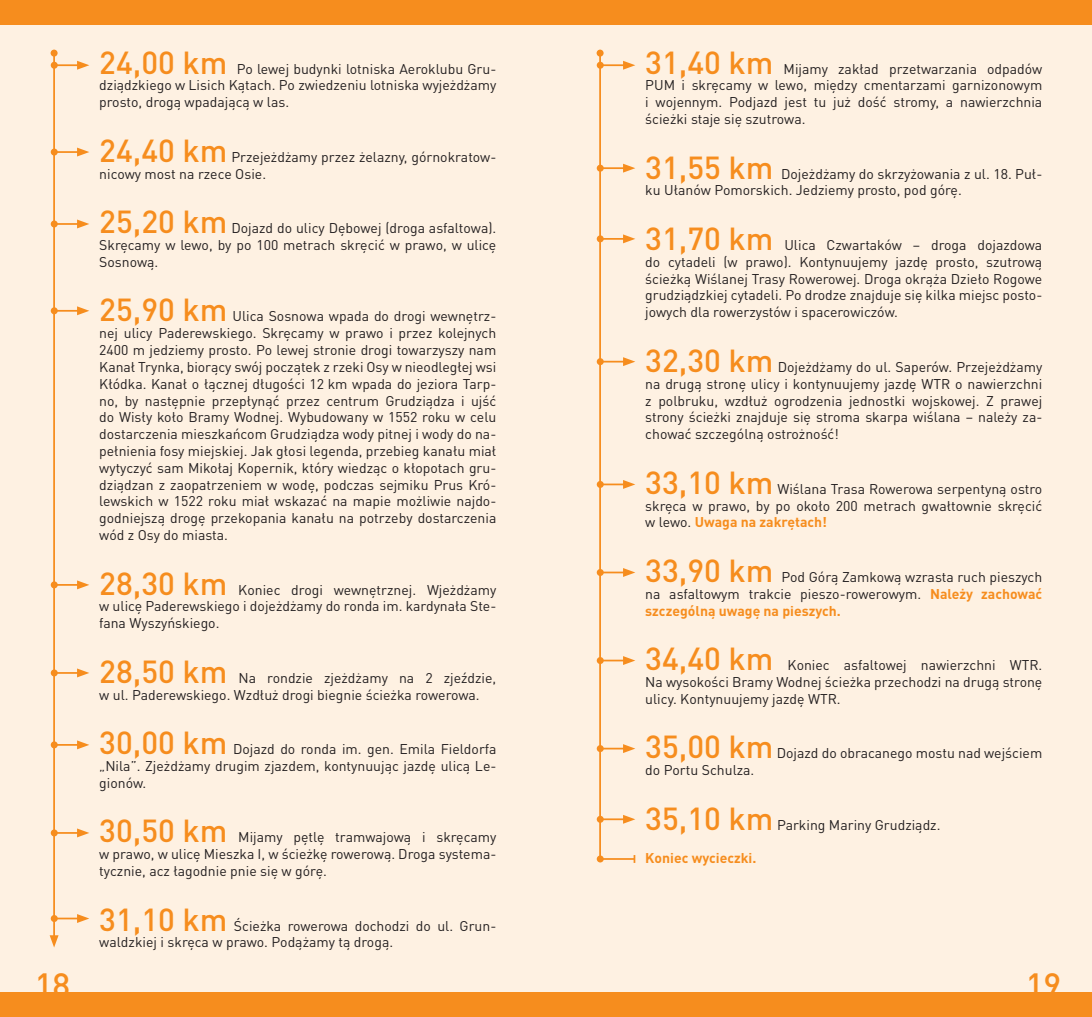
<style>
.page{position:relative;width:1092px;height:1017px;background:#fff}
.page>*{position:absolute;margin:0;border:0;box-sizing:border-box;transform-origin:0 0}
.t1{font:500 33.25px "DIN Pro";color:#f68d1e}
.t2{font:500 31.5px "DIN Pro";color:#f68d1e}
.t3{font:14px/16.8px "DIN Pro";color:#231f20;text-align:justify}
.t4{font:700 14px "DIN Pro";color:#f68d1e}
.s1{font-weight:700;color:#f68d1e}
</style>
<div class="page">
<div style="left:0;top:0;width:546px;height:1017px;background:#fef1e2"></div>
<div style="left:0;top:0;width:546px;height:25px;background:#f68d1e"></div>
<div style="left:0;top:992px;width:546px;height:25px;background:#f68d1e"></div>
<div style="left:546px;top:0;width:545px;height:1017px;background:#fef1e2"></div>
<div style="left:546px;top:992px;width:545px;height:25px;background:#f68d1e"></div>
<div style="left:546px;top:0;width:545px;height:25px;background:#f68d1e"></div>
<hr style="left:53px;top:53px;width:2px;height:885px;background:#f68d1e">
<div style="left:51px;top:50px;width:7px;height:7px;background:#f68d1e;border-radius:50%"></div>
<svg style="left:50px;top:935px;width:9px;height:12px"></svg>
<hr style="left:54px;top:64px;width:26px;height:2px;background:#f68d1e">
<div style="left:51px;top:62px;width:7px;height:7px;background:#f68d1e;border-radius:50%"></div>
<svg style="left:77px;top:61px;width:12px;height:9px"></svg>
<hr style="left:599px;top:53px;width:2px;height:806px;background:#f68d1e">
<div style="left:596px;top:50px;width:7px;height:7px;background:#f68d1e;border-radius:50%"></div>
<hr style="left:600px;top:167px;width:25px;height:2px;background:#f68d1e">
<div style="left:596px;top:165px;width:7px;height:7px;background:#f68d1e;border-radius:50%"></div>
<svg style="left:623px;top:164px;width:12px;height:9px"></svg>
<hr style="left:54px;top:223px;width:26px;height:2px;background:#f68d1e">
<div style="left:51px;top:220px;width:7px;height:7px;background:#f68d1e;border-radius:50%"></div>
<svg style="left:77px;top:220px;width:12px;height:8px"></svg>
<hr style="left:54px;top:310px;width:26px;height:2px;background:#f68d1e">
<div style="left:51px;top:307px;width:7px;height:7px;background:#f68d1e;border-radius:50%"></div>
<svg style="left:77px;top:306px;width:12px;height:9px"></svg>
<hr style="left:54px;top:584px;width:26px;height:2px;background:#f68d1e">
<div style="left:51px;top:581px;width:7px;height:7px;background:#f68d1e;border-radius:50%"></div>
<svg style="left:77px;top:580px;width:12px;height:9px"></svg>
<div style="left:51px;top:915px;width:7px;height:7px;background:#f68d1e;border-radius:50%"></div>
<svg style="left:55px;top:914px;width:34px;height:9px"></svg>
<hr style="left:600px;top:64px;width:25px;height:2px;background:#f68d1e">
<div style="left:596px;top:62px;width:7px;height:7px;background:#f68d1e;border-radius:50%"></div>
<svg style="left:623px;top:61px;width:12px;height:9px"></svg>
<hr style="left:600px;top:238px;width:25px;height:2px;background:#f68d1e">
<div style="left:596px;top:235px;width:7px;height:7px;background:#f68d1e;border-radius:50%"></div>
<svg style="left:623px;top:234px;width:12px;height:9px"></svg>
<hr style="left:600px;top:361px;width:25px;height:2px;background:#f68d1e">
<div style="left:596px;top:358px;width:7px;height:7px;background:#f68d1e;border-radius:50%"></div>
<svg style="left:623px;top:357px;width:12px;height:9px"></svg>
<hr style="left:54px;top:151px;width:26px;height:2px;background:#f68d1e">
<div style="left:51px;top:149px;width:7px;height:7px;background:#f68d1e;border-radius:50%"></div>
<svg style="left:77px;top:148px;width:12px;height:9px"></svg>
<hr style="left:54px;top:672px;width:26px;height:2px;background:#f68d1e">
<div style="left:51px;top:669px;width:7px;height:7px;background:#f68d1e;border-radius:50%"></div>
<svg style="left:77px;top:668px;width:12px;height:9px"></svg>
<hr style="left:54px;top:744px;width:26px;height:2px;background:#f68d1e">
<div style="left:51px;top:741px;width:7px;height:7px;background:#f68d1e;border-radius:50%"></div>
<svg style="left:77px;top:740px;width:12px;height:9px"></svg>
<hr style="left:54px;top:832px;width:26px;height:2px;background:#f68d1e">
<div style="left:51px;top:829px;width:7px;height:7px;background:#f68d1e;border-radius:50%"></div>
<svg style="left:77px;top:828px;width:12px;height:9px"></svg>
<div style="left:596px;top:481px;width:7px;height:7px;background:#f68d1e;border-radius:50%"></div>
<svg style="left:601px;top:480px;width:34px;height:9px"></svg>
<div style="left:596px;top:569px;width:7px;height:7px;background:#f68d1e;border-radius:50%"></div>
<svg style="left:601px;top:568px;width:34px;height:9px"></svg>
<div style="left:596px;top:657px;width:7px;height:7px;background:#f68d1e;border-radius:50%"></div>
<svg style="left:601px;top:656px;width:34px;height:9px"></svg>
<div style="left:596px;top:745px;width:7px;height:7px;background:#f68d1e;border-radius:50%"></div>
<svg style="left:601px;top:744px;width:34px;height:9px"></svg>
<hr style="left:600px;top:818px;width:25px;height:2px;background:#f68d1e">
<div style="left:596px;top:816px;width:7px;height:7px;background:#f68d1e;border-radius:50%"></div>
<svg style="left:623px;top:815px;width:12px;height:9px"></svg>
<hr style="left:600px;top:858px;width:34px;height:2px;background:#f68d1e">
<div style="left:596px;top:855px;width:7px;height:7px;background:#f68d1e;border-radius:50%"></div>
<svg style="left:633px;top:855px;width:2px;height:8px"></svg>
<h2 class="t2" style="left:99px;top:41px;width:130px">24,00 km</h2>
<p class="t3" style="left:99px;top:60px;width:398px;text-indent:137px">Po lewej budynki lotniska Aeroklubu Gru&shy;dziądzkiego w Lisich Kątach. Po zwiedzeniu lotniska wyjeżdżamy prosto, drogą wpadającą w las.</p>
<h2 class="t2" style="left:99px;top:129px;width:130px">24,40 km</h2>
<p class="t3" style="left:99px;top:148px;width:398px;text-indent:132px">Przejeżdżamy przez żelazny, górnokratow&shy;nicowy most na rzece Osie.</p>
<h2 class="t2" style="left:99px;top:200px;width:130px">25,20 km</h2>
<p class="t3" style="left:99px;top:219px;width:398px;text-indent:132px">Dojazd do ulicy Dębowej (droga asfaltowa).<br>Skręcamy w lewo, by po 100 metrach skręcić w prawo, w ulicę Sosnową.</p>
<h2 class="t2" style="left:99px;top:289px;width:130px">25,90 km</h2>
<p class="t3" style="left:99px;top:307px;width:398px;text-indent:133px">Ulica Sosnowa wpada do drogi wewnętrz&shy;nej ulicy Paderewskiego. Skręcamy w prawo i przez kolejnych 2400 m jedziemy prosto. Po lewej stronie drogi towarzyszy nam Kanał Trynka, biorący swój początek z rzeki Osy w nieodległej wsi Kłódka. Kanał o łącznej długości 12 km wpada do jeziora Tarp&shy;no, by następnie przepłynąć przez centrum Grudziądza i ujść do Wisły koło Bramy Wodnej. Wybudowany w 1552 roku w celu dostarczenia mieszkańcom Grudziądza wody pitnej i wody do na&shy;pełnienia fosy miejskiej. Jak głosi legenda, przebieg kanału miał wytyczyć sam Mikołaj Kopernik, który wiedząc o kłopotach gru&shy;dziądzan z zaopatrzeniem w wodę, podczas sejmiku Prus Kró&shy;lewskich w 1522 roku miał wskazać na mapie możliwie najdo&shy;godniejszą drogę przekopania kanału na potrzeby dostarczenia wód z Osy do miasta.</p>
<h2 class="t2" style="left:99px;top:562px;width:130px">28,30 km</h2>
<p class="t3" style="left:99px;top:580px;width:398px;text-indent:139px">Koniec drogi wewnętrznej. Wjeżdżamy w ulicę Paderewskiego i dojeżdżamy do ronda im. kardynała Ste&shy;fana Wyszyńskiego.</p>
<h2 class="t2" style="left:99px;top:650px;width:130px">28,50 km</h2>
<p class="t3" style="left:99px;top:669px;width:398px;text-indent:139px">Na rondzie zjeżdżamy na 2 zjeździe, w ul. Paderewskiego. Wzdłuż drogi biegnie ścieżka rowerowa.</p>
<h2 class="t2" style="left:99px;top:721px;width:130px">30,00 km</h2>
<p class="t3" style="left:99px;top:740px;width:398px;text-indent:134px">Dojazd do ronda im. gen. Emila Fieldorfa „Nila”. Zjeżdżamy drugim zjazdem, kontynuując jazdę ulicą Le&shy;gionów.</p>
<h2 class="t2" style="left:99px;top:809px;width:130px">30,50 km</h2>
<p class="t3" style="left:99px;top:828px;width:398px;text-indent:139px">Mijamy pętlę tramwajową i skręcamy w prawo, w ulicę Mieszka I, w ścieżkę rowerową. Droga systema&shy;tycznie, acz łagodnie pnie się w górę.</p>
<h2 class="t2" style="left:99px;top:898px;width:130px">31,10 km</h2>
<p class="t3" style="left:99px;top:916px;width:398px;text-indent:135px">Ścieżka rowerowa dochodzi do ul. Grun&shy;waldzkiej i skręca w prawo. Podążamy tą drogą.</p>
<h2 class="t2" style="left:645px;top:41px;width:130px">31,40 km</h2>
<p class="t3" style="left:645px;top:60px;width:398px;text-indent:138px">Mijamy zakład przetwarzania odpadów PUM i skręcamy w lewo, między cmentarzami garnizonowym i wojennym. Podjazd jest tu już dość stromy, a nawierzchnia ścieżki staje się szutrowa.</p>
<h2 class="t2" style="left:645px;top:146px;width:130px">31,55 km</h2>
<p class="t3" style="left:645px;top:165px;width:398px;text-indent:136px">Dojeżdżamy do skrzyżowania z ul. 18. Puł&shy;ku Ułanów Pomorskich. Jedziemy prosto, pod górę.</p>
<h2 class="t2" style="left:645px;top:217px;width:130px">31,70 km</h2>
<p class="t3" style="left:645px;top:236px;width:398px;text-indent:139px">Ulica Czwartaków – droga dojazdowa do cytadeli (w prawo). Kontynuujemy jazdę prosto, szutrową ścieżką Wiślanej Trasy Rowerowej. Droga okrąża Dzieło Rogowe grudziądzkiej cytadeli. Po drodze znajduje się kilka miejsc posto&shy;jowych dla rowerzystów i spacerowiczów.</p>
<h2 class="t2" style="left:645px;top:339px;width:130px">32,30 km</h2>
<p class="t3" style="left:645px;top:358px;width:398px;text-indent:132px">Dojeżdżamy do ul. Saperów. Przejeżdżamy na drugą stronę ulicy i kontynuujemy jazdę WTR o nawierzchni z polbruku, wzdłuż ogrodzenia jednostki wojskowej. Z prawej strony ścieżki znajduje się stroma skarpa wiślana – należy za&shy;chować szczególną ostrożność!</p>
<h2 class="t2" style="left:645px;top:461px;width:130px">33,10 km</h2>
<p class="t3" style="left:645px;top:480px;width:398px;text-indent:132px">Wiślana Trasa Rowerowa serpentyną ostro skręca w prawo, by po około 200 metrach gwałtownie skręcić w lewo. <span class="s1">Uwaga na zakrętach!</span></p>
<h2 class="t2" style="left:645px;top:549px;width:130px">33,90 km</h2>
<p class="t3" style="left:645px;top:568px;width:398px;text-indent:136px">Pod Górą Zamkową wzrasta ruch pieszych na asfaltowym trakcie pieszo-rowerowym. <span class="s1">Należy zachować szczególną uwagę na pieszych.</span></p>
<h2 class="t2" style="left:645px;top:637px;width:130px">34,40 km</h2>
<p class="t3" style="left:645px;top:656px;width:398px;text-indent:142px">Koniec asfaltowej nawierzchni WTR.<br>Na wysokości Bramy Wodnej ścieżka przechodzi na drugą stronę ulicy. Kontynuujemy jazdę WTR.</p>
<h2 class="t2" style="left:645px;top:725px;width:130px">35,00 km</h2>
<p class="t3" style="left:776px;top:744px;width:267px">Dojazd do obracanego mostu nad wejściem</p>
<p class="t3" style="left:645px;top:761px;width:111px">do Portu Schulza.</p>
<h2 class="t2" style="left:645px;top:797px;width:130px">35,10 km</h2>
<p class="t3" style="left:777px;top:816px;width:165px">Parking Mariny Grudziądz.</p>
<p class="t4" style="left:645px;top:849px;width:113px">Koniec wycieczki.</p>
<h1 class="t1" style="left:35px;top:962px;width:37px">18</h1>
<h1 class="t1" style="left:1025px;top:962px;width:37px">19</h1>
</div>
